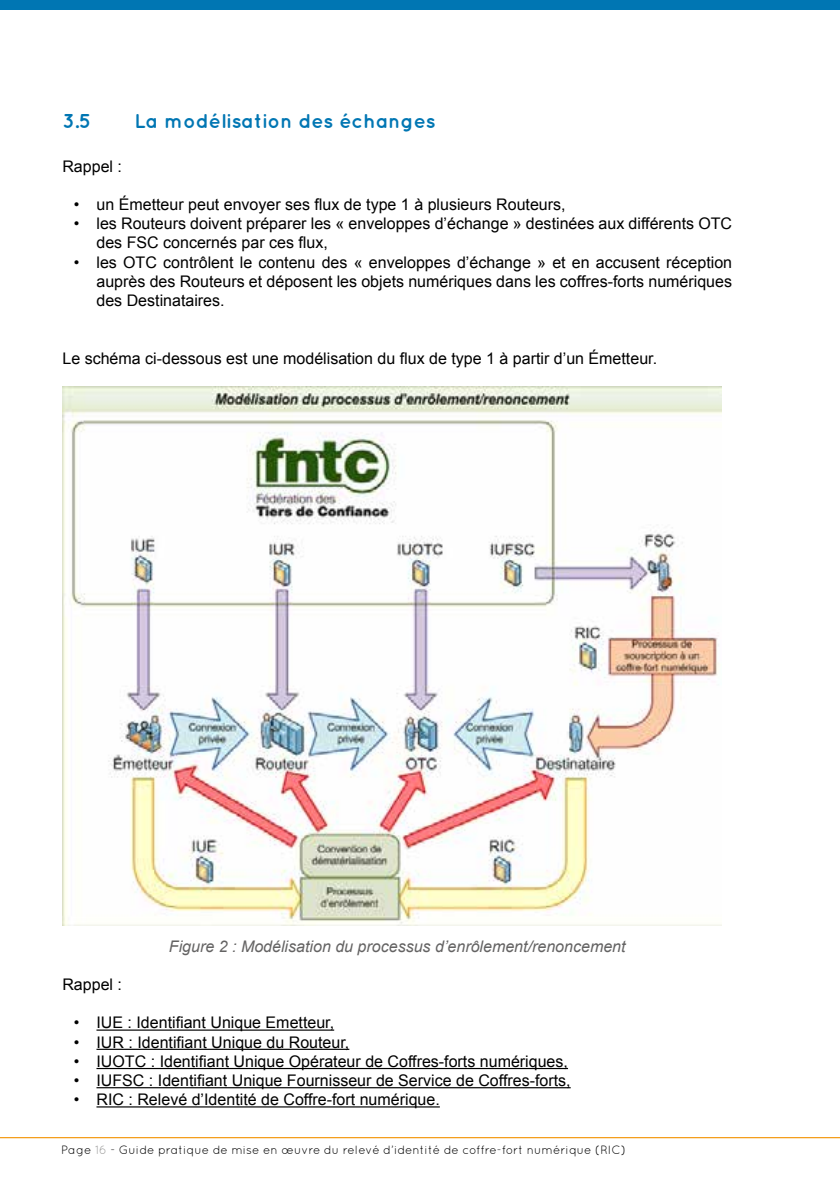
<style>
.page{position:relative;width:840px;height:1191px;background:#fff}
.page>*{position:absolute;margin:0;border:0;box-sizing:border-box;transform-origin:0 0}
.t1{font:700 20px "Quicksand";color:#0076b3}
.t2{font:16px/19.2px "Arial";color:#000}
.t3{font:italic 16px "Arial";color:#646363}
.t4{font:12px "Quicksand";color:#000}
.s1{color:#9d9d9c}
</style>
<div class="page">
<svg style="left:0;top:1137px;width:839px;height:2px;background:#f8c16e"></svg>
<div style="left:0;top:0;width:839px;height:10px;background:#0076b3"></div>
<hr style="left:96px;top:1029px;width:238px;height:1px;background:#000">
<hr style="left:96px;top:1048px;width:253px;height:2px;background:#000">
<hr style="left:96px;top:1068px;width:471px;height:1px;background:#000">
<hr style="left:96px;top:1087px;width:474px;height:1px;background:#000">
<hr style="left:96px;top:1106px;width:343px;height:1px;background:#000">
<img style="left:62px;top:386px;width:659px;height:539px">
<p class="t1" style="left:62px;top:109px;width:30px">3.5</p>
<p class="t1" style="left:134px;top:109px;width:302px">La modélisation des échanges</p>
<p class="t2" style="left:62px;top:157px;width:61px">Rappel :</p>
<p class="t2" style="left:74px;top:195px;width:493px">• un Émetteur peut envoyer ses flux de type 1 à plusieurs Routeurs,</p>
<p class="t2" style="left:96px;top:214px;width:636px;text-indent:-23px">• les Routeurs doivent préparer les « enveloppes d’échange » destinées aux différents OTC des FSC concernés par ces flux,</p>
<p class="t2" style="left:96px;top:253px;width:636px;text-align:justify;text-indent:-23px">• les OTC contrôlent le contenu des « enveloppes d’échange » et en accusent réception auprès des Routeurs et déposent les objets numériques dans les coffres-forts numériques des Destinataires.</p>
<p class="t2" style="left:62px;top:349px;width:596px">Le schéma ci-dessous est une modélisation du flux de type 1 à partir d’un Émetteur.</p>
<p class="t3" style="left:169px;top:935px;width:458px">Figure 2 : Modélisation du processus d’enrôlement/renoncement</p>
<p class="t2" style="left:62px;top:975px;width:61px">Rappel :</p>
<p class="t2" style="left:74px;top:1013px;width:262px">• IUE : Identifiant Unique Emetteur,</p>
<p class="t2" style="left:74px;top:1032px;width:277px">• IUR : Identifiant Unique du Routeur,</p>
<p class="t2" style="left:74px;top:1051px;width:495px">• IUOTC : Identifiant Unique Opérateur de Coffres-forts numériques,</p>
<p class="t2" style="left:74px;top:1071px;width:498px">• IUFSC : Identifiant Unique Fournisseur de Service de Coffres-forts,</p>
<p class="t2" style="left:74px;top:1090px;width:367px">• RIC : Relevé d’Identité de Coffre-fort numérique.</p>
<p class="t4" style="left:61px;top:1143px;width:566px">Page <span class="s1">16</span> - Guide pratique de mise en œuvre du relevé d’identité de coffre-fort numérique (RIC)</p>
</div>
